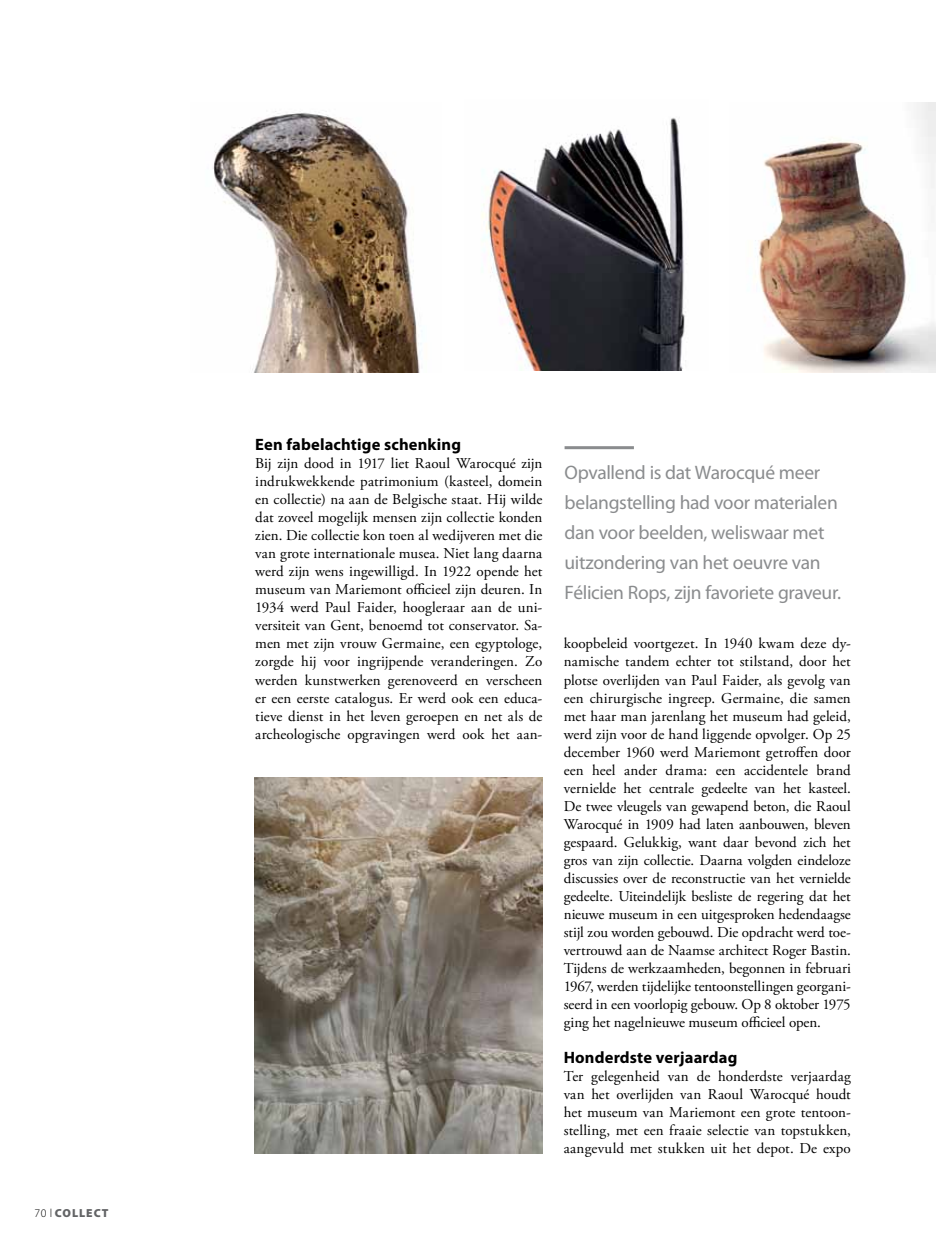
<style>
.page{position:relative;width:936px;height:1251px;background:#fff}
.page>*{position:absolute;margin:0;border:0;box-sizing:border-box;transform-origin:0 0}
.t1{font:19.5px/30px "Myriad Pro";letter-spacing:-.015em;color:#8a8c8e}
.t2{font:700 16.5px "Myriad Pro";letter-spacing:.01em;color:#000}
.t3{font:15px/18px "Adobe Garamond Pro";color:#000;text-align:justify}
.t4{font:900 11.7px "Myriad Pro";letter-spacing:.08em;color:#636466}
.s1{font-weight:300;color:#000}
</style>
<div class="page">
<hr style="left:564px;top:446px;width:70px;height:3px;background:#8a8c8e">
<img style="left:212px;top:111px;width:210px;height:261px">
<img style="left:481px;top:117px;width:205px;height:253px">
<img style="left:755px;top:102px;width:180px;height:270px">
<img style="left:255px;top:777px;width:287px;height:375px">
<p class="t4" style="left:34px;top:1205px;width:75px"><span class="s1">70 l</span> COLLECT</p>
<p class="t2" style="left:255px;top:435px;width:207px">Een fabelachtige schenking</p>
<p class="t3" style="left:255px;top:455px;width:289px">Bij zijn dood in 1917 liet Raoul Warocqué zijn indrukwekkende patrimonium (kasteel, domein en collectie) na aan de Belgische staat. Hij wilde dat zoveel mogelijk mensen zijn collectie konden zien. Die collectie kon toen al wedijveren met die van grote internationale musea. Niet lang daarna werd zijn wens ingewilligd. In 1922 opende het museum van Mariemont officieel zijn deuren. In 1934 werd Paul Faider, hoogleraar aan de uni&shy;versiteit van Gent, benoemd tot conservator. Sa&shy;men met zijn vrouw Germaine, een egyptologe, zorgde hij voor ingrijpende veranderingen. Zo werden kunstwerken gerenoveerd en verscheen er een eerste catalogus. Er werd ook een educa&shy;tieve dienst in het leven geroepen en net als de archeologische opgravingen werd ook het aan-</p>
<h1 class="t1" style="left:564px;top:457px;width:278px">Opvallend is dat Warocqué meer belangstelling had voor materialen dan voor beelden, weliswaar met uitzondering van het oeuvre van Félicien Rops, zijn favoriete graveur.</h1>
<p class="t3" style="left:563px;top:635px;width:289px">koopbeleid voortgezet. In 1940 kwam deze dy&shy;namische tandem echter tot stilstand, door het plotse overlijden van Paul Faider, als gevolg van een chirurgische ingreep. Germaine, die samen met haar man jarenlang het museum had geleid, werd zijn voor de hand liggende opvolger. Op 25 december 1960 werd Mariemont getroffen door een heel ander drama: een accidentele brand vernielde het centrale gedeelte van het kasteel.<br>De twee vleugels van gewapend beton, die Raoul Warocqué in 1909 had laten aanbouwen, bleven gespaard. Gelukkig, want daar bevond zich het gros van zijn collectie. Daarna volgden eindeloze discussies over de reconstructie van het vernielde gedeelte. Uiteindelijk besliste de regering dat het nieuwe museum in een uitgesproken hedendaagse stijl zou worden gebouwd. Die opdracht werd toe&shy;vertrouwd aan de Naamse architect Roger Bastin.<br>Tijdens de werkzaamheden, begonnen in februari 1967, werden tijdelijke tentoonstellingen georgani&shy;seerd in een voorlopig gebouw. Op 8 oktober 1975 ging het nagelnieuwe museum officieel open.</p>
<p class="t2" style="left:563px;top:1047px;width:175px">Honderdste verjaardag</p>
<p class="t3" style="left:563px;top:1067px;width:289px">Ter gelegenheid van de honderdste verjaardag van het overlijden van Raoul Warocqué houdt het museum van Mariemont een grote tentoon&shy;stelling, met een fraaie selectie van topstukken, aangevuld met stukken uit het depot. De expo</p>
</div>
